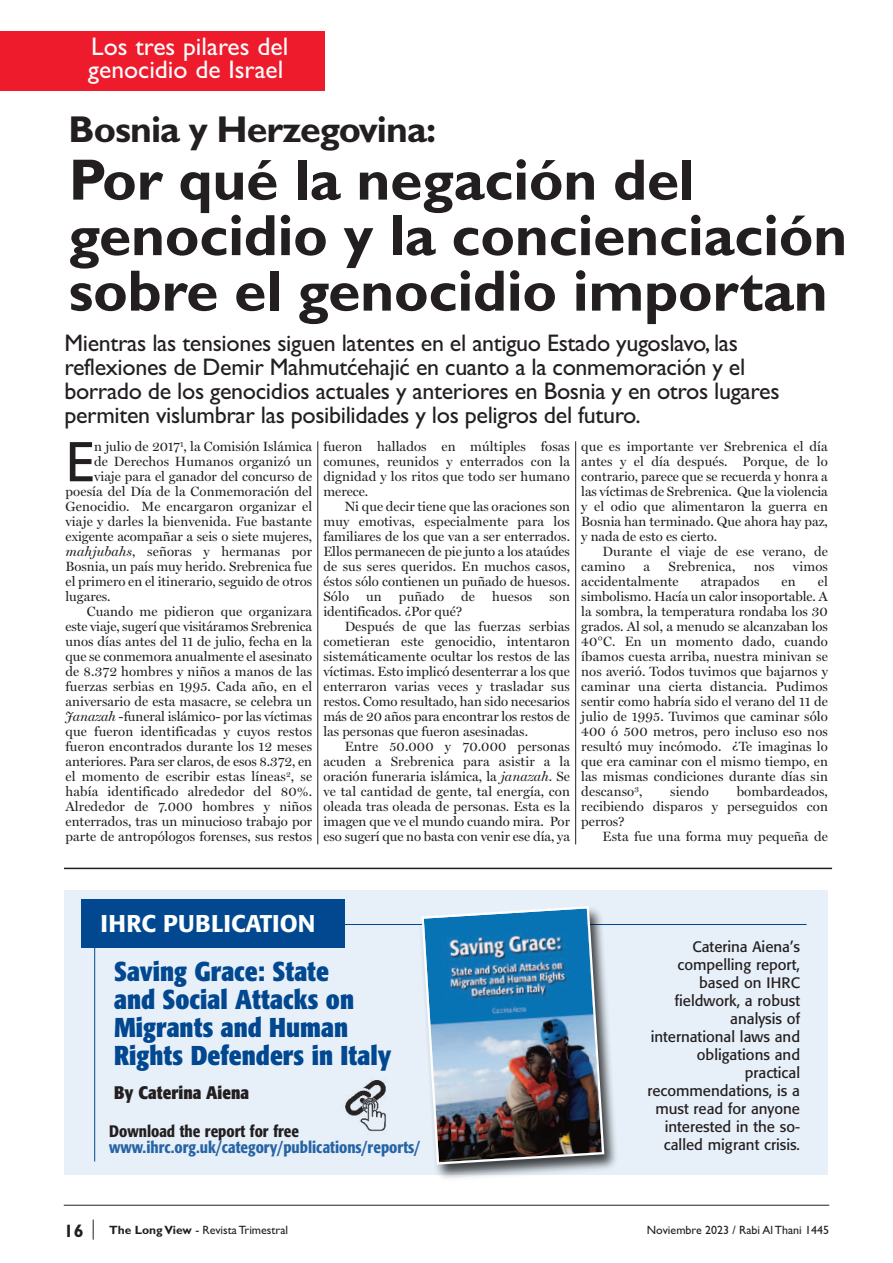
<style>
.page{position:relative;width:893px;height:1263px;background:#fff}
.page>*{position:absolute;margin:0;border:0;box-sizing:border-box;transform-origin:0 0}
.t1{font:700 58.5px/55.5px "Gill Sans";letter-spacing:-.005em;color:#231f20}
.t2{font:57.45px "Gill Sans";color:#231f20}
.t3{font:700 37.5px "Gill Sans";letter-spacing:-.025em;color:#231f20}
.t4{font:700 condensed 27px/28px "Formata";color:#014890}
.t5{font:25.5px/22.5px "Gill Sans";color:#fdfefe}
.t6{font:24px/24px "Gill Sans";letter-spacing:-.015em;color:#231f20}
.t7{font:500 24px "Formata";color:#fdfefe}
.t8{font:700 condensed 18px "Formata";color:#231f20}
.t9{font:700 18px "Gill Sans";color:#231f20}
.t10{font:500 condensed 16.5px "Formata";color:#2764a4}
.t11{font:500 condensed 16.5px "Formata";color:#231f20}
.t12{font:15px/18px "Formata";color:#231f20;text-align:right}
.t13{font:13.5px/15px "Miller Display";letter-spacing:.01em;color:#231f20;text-align:justify}
.t14{font:13.5px "Miller Display";letter-spacing:-.01em;color:#231f20}
.t15{font:12px "Gill Sans";color:#231f20}
.s1{font-style:italic}
.s2{font-weight:700}
</style>
<div class="page">
<hr style="left:64px;top:1205px;width:765px;height:1px;background:#231f20">
<svg style="left:93px;top:1219px;width:1px;height:20px"></svg>
<div style="left:0;top:31px;width:325px;height:60px;background:#ee1b2c"></div>
<hr style="left:318px;top:441px;width:1px;height:403px;background:#231f20">
<hr style="left:575px;top:441px;width:1px;height:403px;background:#231f20">
<hr style="left:64px;top:868px;width:768px;height:1px;background:#231f20">
<div style="left:65px;top:890px;width:763px;height:285px;background:#e7f0f9"></div>
<hr style="left:94px;top:927px;width:1px;height:234px;background:#014890">
<div style="left:81px;top:900px;width:263px;height:48px;background:#014890"></div>
<hr style="left:338px;top:924px;width:469px;height:1px;background:#014890">
<img style="left:436px;top:1000px;width:180px;height:179px">
<img style="left:421px;top:906px;width:185px;height:260px">
<img style="left:345px;top:1080px;width:41px;height:52px">
<h3 class="t5" style="left:88px;top:35px;width:201px">Los tres pilares del genocidio de Israel</h3>
<h3 class="t3" style="left:68px;top:108px;width:369px">Bosnia y Herzegovina:</h3>
<h1 class="t1" style="left:68px;top:152px;width:780px">Por qué la negación del genocidio y la concienciación sobre el genocidio importan</h1>
<p class="t6" style="left:64px;top:331px;width:717px">Mientras las tensiones siguen latentes en el antiguo Estado yugoslavo, las reflexiones de Demir Mahmutćehajić en cuanto a la conmemoración y el borrado de los genocidios actuales y anteriores en Bosnia y en otros lugares permiten vislumbrar las posibilidades y los peligros del futuro.</p>
<h2 class="t2" style="left:66px;top:428px;width:30px">E</h2>
<p class="t13" style="left:94px;top:439px;width:219px">n julio de 2017<sup>1</sup>, la Comisión Islámica</p>
<p class="t13" style="left:323px;top:439px;width:248px">fueron hallados en múltiples fosas comunes, reunidos y enterrados con la dignidad y los ritos que todo ser humano merece.</p>
<p class="t13" style="left:323px;top:499px;width:248px;text-indent:21px">Ni que decir tiene que las oraciones son muy emotivas, especialmente para los familiares de los que van a ser enterrados.<br>Ellos permanecen de pie junto a los ataúdes de sus seres queridos. En muchos casos, éstos sólo contienen un puñado de huesos.<br>Sólo</p>
<p class="t13" style="left:581px;top:439px;width:248px">que es importante ver Srebrenica el día antes y el día después. Porque, de lo contrario, parece que se recuerda y honra a las víctimas de Srebrenica. Que la violencia y el odio que alimentaron la guerra en Bosnia han terminado. Que ahora hay paz, y nada de esto es cierto.</p>
<p class="t13" style="left:581px;top:544px;width:248px;text-indent:21px">Durante el viaje de ese verano, de camino</p>
<p class="t13" style="left:94px;top:454px;width:219px">de Derechos Humanos organizó un</p>
<p class="t13" style="left:94px;top:469px;width:219px">viaje para el ganador del concurso de</p>
<p class="t13" style="left:66px;top:484px;width:248px">poesía del Día de la Conmemoración del</p>
<p class="t13" style="left:66px;top:499px;width:248px">Genocidio. Me encargaron organizar el</p>
<p class="t13" style="left:66px;top:514px;width:248px">viaje y darles la bienvenida. Fue bastante</p>
<p class="t13" style="left:66px;top:529px;width:248px">exigente acompañar a seis o siete mujeres,</p>
<p class="t13" style="left:66px;top:544px;width:248px"><span class="s1">mahjubahs</span>, señoras y hermanas por</p>
<p class="t13" style="left:66px;top:559px;width:248px">Bosnia, un país muy herido. Srebrenica fue</p>
<p class="t13" style="left:66px;top:574px;width:248px">el primero en el itinerario, seguido de otros</p>
<p class="t13" style="left:66px;top:589px;width:47px">lugares.</p>
<p class="t13" style="left:87px;top:604px;width:227px">Cuando me pidieron que organizara</p>
<p class="t14" style="left:66px;top:619px;width:248px">este viaje, sugerí que visitáramos Srebrenica</p>
<p class="t13" style="left:66px;top:634px;width:248px">unos días antes del 11 de julio, fecha en la</p>
<p class="t13" style="left:66px;top:649px;width:248px">que se conmemora anualmente el asesinato</p>
<p class="t13" style="left:66px;top:664px;width:248px">de 8.372 hombres y niños a manos de las</p>
<p class="t13" style="left:66px;top:679px;width:248px">fuerzas serbias en 1995. Cada año, en el</p>
<p class="t13" style="left:66px;top:694px;width:248px">aniversario de esta masacre, se celebra un</p>
<p class="t13" style="left:66px;top:709px;width:248px"><span class="s1">Janazah</span> -funeral islámico- por las víctimas</p>
<p class="t13" style="left:66px;top:724px;width:248px">que fueron identificadas y cuyos restos</p>
<p class="t13" style="left:66px;top:739px;width:248px">fueron encontrados durante los 12 meses</p>
<p class="t13" style="left:66px;top:754px;width:248px">anteriores. Para ser claros, de esos 8.372, en</p>
<p class="t13" style="left:66px;top:769px;width:248px">el momento de escribir estas líneas<sup>2</sup>, se</p>
<p class="t13" style="left:66px;top:784px;width:248px">había identificado alrededor del 80%.</p>
<p class="t13" style="left:66px;top:799px;width:248px">Alrededor de 7.000 hombres y niños</p>
<p class="t13" style="left:66px;top:814px;width:248px">enterrados, tras un minucioso trabajo por</p>
<p class="t13" style="left:66px;top:829px;width:248px">parte de antropólogos forenses, sus restos</p>
<p class="t13" style="left:643px;top:559px;width:8px">a</p>
<p class="t13" style="left:669px;top:559px;width:68px">Srebrenica,</p>
<p class="t13" style="left:754px;top:559px;width:22px">nos</p>
<p class="t13" style="left:793px;top:559px;width:36px">vimos</p>
<p class="t13" style="left:581px;top:574px;width:99px">accidentalmente</p>
<p class="t13" style="left:701px;top:574px;width:60px">atrapados</p>
<p class="t13" style="left:782px;top:574px;width:16px">en</p>
<p class="t13" style="left:581px;top:574px;width:248px;text-indent:237px">el simbolismo. Hacía un calor insoportable. A la sombra, la temperatura rondaba los 30 grados. Al sol, a menudo se alcanzaban los 40°C. En un momento dado, cuando íbamos cuesta arriba, nuestra minivan se nos averió. Todos tuvimos que bajarnos y caminar una cierta distancia. Pudimos sentir como habría sido el verano del 11 de julio de 1995. Tuvimos que caminar sólo 400 ó 500 metros, pero incluso eso nos resultó muy incómodo. ¿Te imaginas lo que era caminar con el mismo tiempo, en las mismas condiciones durante días sin descanso<sup>3</sup>,</p>
<p class="t13" style="left:366px;top:589px;width:17px">un</p>
<p class="t13" style="left:399px;top:589px;width:47px">puñado</p>
<p class="t13" style="left:461px;top:589px;width:15px">de</p>
<p class="t13" style="left:492px;top:589px;width:42px">huesos</p>
<p class="t13" style="left:549px;top:589px;width:22px">son</p>
<p class="t13" style="left:323px;top:604px;width:140px">identificados. ¿Por qué?</p>
<p class="t13" style="left:345px;top:619px;width:227px">Después de que las fuerzas serbias</p>
<p class="t13" style="left:323px;top:634px;width:248px">cometieran este genocidio, intentaron</p>
<p class="t13" style="left:323px;top:649px;width:248px">sistemáticamente ocultar los restos de las</p>
<p class="t13" style="left:323px;top:664px;width:248px">víctimas. Esto implicó desenterrar a los que</p>
<p class="t13" style="left:323px;top:679px;width:248px">enterraron varias veces y trasladar sus</p>
<p class="t13" style="left:323px;top:694px;width:248px">restos. Como resultado, han sido necesarios</p>
<p class="t13" style="left:323px;top:709px;width:248px">más de 20 años para encontrar los restos de</p>
<p class="t13" style="left:323px;top:724px;width:206px">las personas que fueron asesinadas.</p>
<p class="t13" style="left:345px;top:739px;width:227px">Entre 50.000 y 70.000 personas</p>
<p class="t13" style="left:323px;top:754px;width:248px">acuden a Srebrenica para asistir a la</p>
<p class="t13" style="left:323px;top:769px;width:248px">oración funeraria islámica, la <span class="s1">janazah</span>. Se</p>
<p class="t13" style="left:323px;top:784px;width:248px">ve tal cantidad de gente, tal energía, con</p>
<p class="t13" style="left:323px;top:799px;width:248px">oleada tras oleada de personas. Esta es la</p>
<p class="t13" style="left:323px;top:814px;width:248px">imagen que ve el mundo cuando mira. Por</p>
<p class="t13" style="left:323px;top:829px;width:248px">eso sugerí que no basta con venir ese día, ya</p>
<p class="t13" style="left:581px;top:784px;width:248px;text-indent:155px">bombardeados, recibiendo disparos y perseguidos con perros?</p>
<p class="t13" style="left:603px;top:829px;width:227px">Esta fue una forma muy pequeña de</p>
<p class="t13" style="left:670px;top:784px;width:40px">siendo</p>
<h3 class="t7" style="left:101px;top:913px;width:216px">IHRC PUBLICATION</h3>
<h3 class="t4" style="left:114px;top:959px;width:279px">Saving Grace: State<br>and Social Attacks on<br>Migrants and Human<br>Rights Defenders in Italy</h3>
<h3 class="t8" style="left:114px;top:1085px;width:136px">By Caterina Aiena</h3>
<p class="t11" style="left:109px;top:1125px;width:191px">Download the report for free</p>
<p class="t10" style="left:109px;top:1141px;width:312px">www.ihrc.org.uk/category/publications/reports/</p>
<p class="t12" style="left:647px;top:939px;width:154px">Caterina Aiena’s compelling report, based on IHRC fieldwork, a robust analysis of international laws and obligations and practical recommendations, is a must read for anyone interested in the so&shy;called migrant crisis.</p>
<h3 class="t9" style="left:64px;top:1220px;width:21px">16</h3>
<p class="t15" style="left:109px;top:1222px;width:180px"><span class="s2">The LongView</span> - Revista Trimestral</p>
<p class="t15" style="left:647px;top:1222px;width:184px">Noviembre 2023 / Rabi Al Thani 1445</p>
</div>
